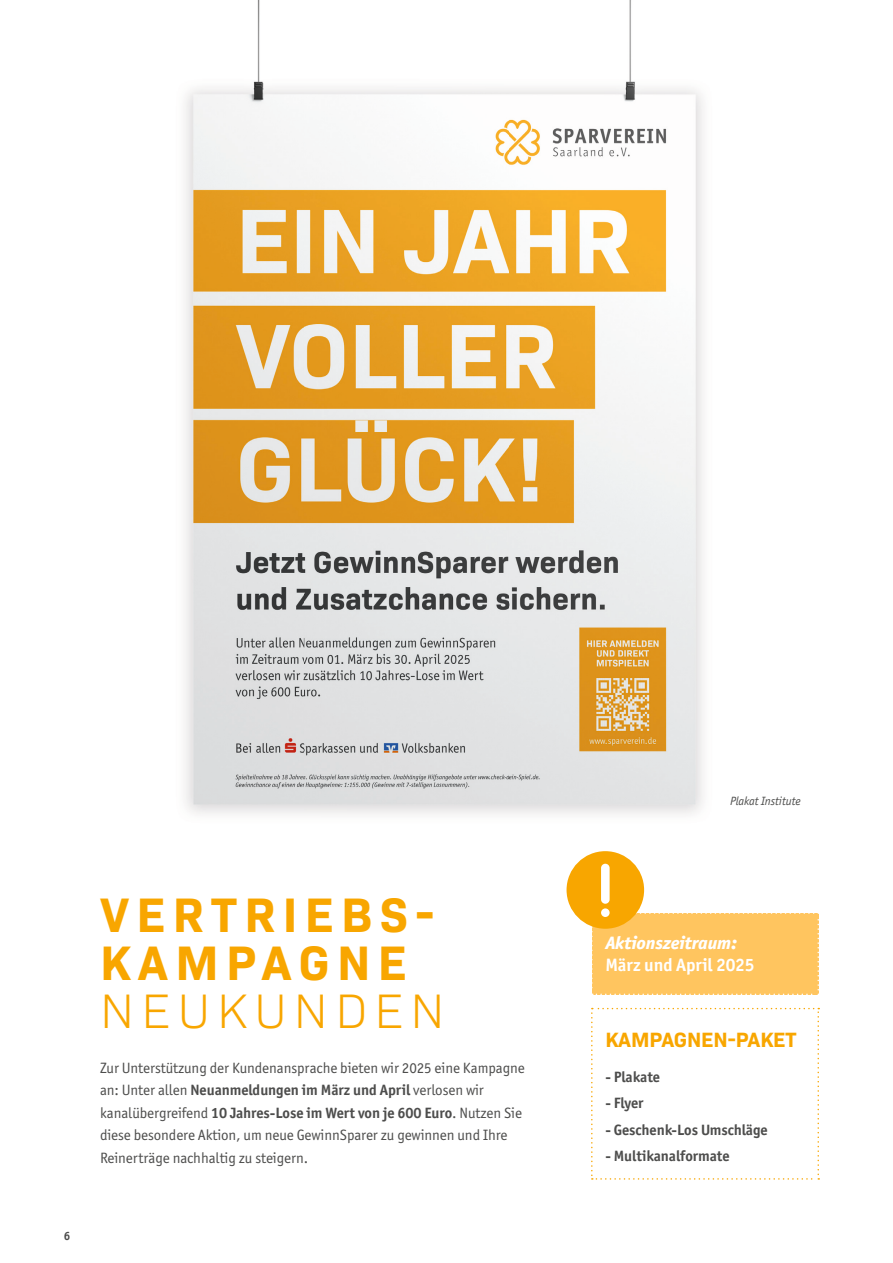
<style>
.page{position:relative;width:893px;height:1263px;background:#fff}
.page>*{position:absolute;margin:0;border:0;box-sizing:border-box;transform-origin:0 0}
.t1{font:700 49.2px/48px "Bio Sans";letter-spacing:.15em;color:#f8a600}
.t2{font:300 49.2px "Bio Sans";letter-spacing:.15em;color:#f8a600}
.t3{font:700 21px "Bio Sans";letter-spacing:-.005em;color:#f8a600}
.t4{font:italic 800 18px "Officina Sans ITC Pro";letter-spacing:-.005em;color:#fff}
.t5{font:700 18px "Officina Sans ITC Pro";letter-spacing:-.005em;color:#fff}
.t6{font:15px/22.5px "Officina Sans ITC Pro";letter-spacing:-.005em;color:#4d4d4c}
.t7{font:700 15px "Officina Sans ITC Pro";letter-spacing:-.005em;color:#4d4d4c}
.t8{font:italic 12px "Officina Sans ITC Pro";letter-spacing:-.005em;color:#4d4d4c}
.t9{font:700 12px "Officina Sans ITC Pro";color:#4d4d4c}
.s1{font-weight:700}
</style>
<div class="page">
<img style="left:185px;top:0;width:518px;height:884px">
<svg style="left:591px;top:1008px;width:228px;height:172px"></svg>
<div style="left:591px;top:913px;width:228px;height:82px;background:#ffc55f"></div>
<div style="left:567px;top:851px;width:77px;height:78px;background:#f8a600;border-radius:50%"></div>
<div style="left:601px;top:864px;width:9px;height:40px;background:#fff;border-radius:4px"></div>
<div style="left:601px;top:908px;width:9px;height:9px;background:#fff;border-radius:50%"></div>
<p class="t9" style="left:64px;top:1228px;width:8px">6</p>
<h1 class="t1" style="left:100px;top:887px;width:336px">VERTRIEBS-<br>KAMPAGNE</h1>
<h1 class="t2" style="left:100px;top:975px;width:346px">NEUKUNDEN</h1>
<p class="t6" style="left:100px;top:1056px;width:426px">Zur Unterstützung der Kundenansprache bieten wir 2025 eine Kampagne an: Unter allen <span class="s1">Neuanmeldungen im März und April</span> verlosen wir kanalübergreifend <span class="s1">10 Jahres-Lose im Wert von je 600 Euro</span>. Nutzen Sie diese besondere Aktion, um neue GewinnSparer zu gewinnen und Ihre Reinerträge nachhaltig zu steigern.</p>
<p class="t8" style="left:730px;top:794px;width:72px">Plakat Institute</p>
<p class="t4" style="left:605px;top:932px;width:133px">Aktionszeitraum:</p>
<p class="t5" style="left:605px;top:954px;width:151px">März und April 2025</p>
<h2 class="t3" style="left:605px;top:1023px;width:193px">KAMPAGNEN-PAKET</h2>
<p class="t7" style="left:605px;top:1067px;width:56px">- Plakate</p>
<p class="t7" style="left:605px;top:1094px;width:40px">- Flyer</p>
<p class="t7" style="left:605px;top:1120px;width:164px">- Geschenk-Los Umschläge</p>
<p class="t7" style="left:605px;top:1147px;width:126px">- Multikanalformate</p>
</div>
